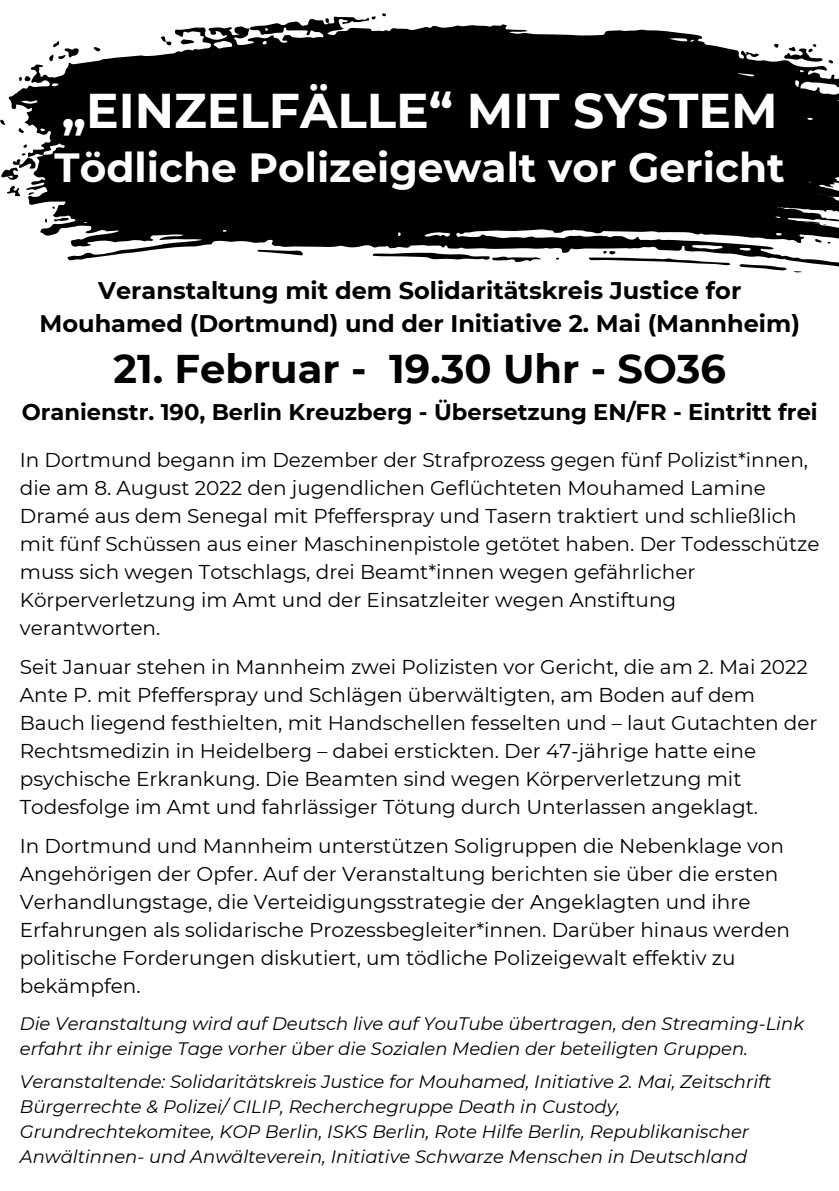
<style>
.page{position:relative;width:839px;height:1191px;background:#fff}
.page>*{position:absolute;margin:0;border:0;box-sizing:border-box;transform-origin:0 0}
.t1{font:700 48.6px "Montserrat";color:#fff}
.t2{font:700 40.6px "Montserrat";color:#fff}
.t3{font:700 40px "Montserrat";color:#000}
.t4{font:700 24px/33.6px "Montserrat";color:#000;text-align:center}
.t5{font:700 22.6px "Montserrat";color:#000}
.t6{font:20px/28px "Montserrat";color:#000}
.t7{font:italic 18px/25px "Montserrat";color:#000}
</style>
<div class="page">
<svg style="left:8px;top:16px;width:830px;height:254px;fill:#000"></svg>
<svg style="left:372px;top:253px;width:169px;height:9px"></svg>
<svg style="left:739px;top:264px;width:47px;height:7px"></svg>
<svg style="left:257px;top:249px;width:46px;height:6px"></svg>
<svg style="left:180px;top:39px;width:14px;height:5px"></svg>
<svg style="left:7px;top:186px;width:14px;height:10px"></svg>
<svg style="left:54px;top:218px;width:15px;height:3px"></svg>
<svg style="left:746px;top:51px;width:12px;height:7px"></svg>
<svg style="left:815px;top:239px;width:6px;height:4px"></svg>
<svg style="left:94px;top:47px;width:6px;height:4px"></svg>
<svg style="left:18px;top:128px;width:6px;height:6px"></svg>
<svg style="left:49px;top:41px;width:30px;height:20px"></svg>
<svg style="left:0;top:120px;width:5px;height:5px"></svg>
<svg style="left:793px;top:271px;width:9px;height:2px"></svg>
<svg style="left:161px;top:36px;width:10px;height:10px"></svg>
<svg style="left:325px;top:18px;width:4px;height:6px"></svg>
<svg style="left:774px;top:44px;width:4px;height:4px"></svg>
<svg style="left:828px;top:60px;width:5px;height:4px"></svg>
<svg style="left:371px;top:16px;width:5px;height:4px"></svg>
<svg style="left:29px;top:192px;width:5px;height:3px"></svg>
<svg style="left:784px;top:44px;width:38px;height:18px"></svg>
<svg style="left:19px;top:76px;width:12px;height:5px"></svg>
<svg style="left:1px;top:144px;width:35px;height:36px"></svg>
<svg style="left:589px;top:251px;width:141px;height:14px"></svg>
<svg style="left:382px;top:13px;width:4px;height:3px"></svg>
<div style="left:398px;top:110px;width:441px;height:115px;background:#000"></div>
<h3 class="t1" style="left:62px;top:80px;width:717px">„EINZELFÄLLE“ MIT SYSTEM</h3>
<h3 class="t2" style="left:55px;top:142px;width:731px">Tödliche Polizeigewalt vor Gericht</h3>
<p class="t4" style="left:40px;top:273px;width:762px">Veranstaltung mit dem Solidaritätskreis Justice for<br>Mouhamed (Dortmund) und der Initiative 2. Mai (Mannheim)</p>
<p class="t3" style="left:113px;top:344px;width:614px">21. Februar - 19.30 Uhr - SO36</p>
<p class="t5" style="left:22px;top:398px;width:797px">Oranienstr. 190, Berlin Kreuzberg - Übersetzung EN/FR - Eintritt frei</p>
<h1 class="t6" style="left:20px;top:446px;width:801px">In Dortmund begann im Dezember der Strafprozess gegen fünf Polizist*innen, die am 8. August 2022 den jugendlichen Geflüchteten Mouhamed Lamine Dramé aus dem Senegal mit Pfefferspray und Tasern traktiert und schließlich mit fünf Schüssen aus einer Maschinenpistole getötet haben. Der Todesschütze muss sich wegen Totschlags, drei Beamt*innen wegen gefährlicher Körperverletzung im Amt und der Einsatzleiter wegen Anstiftung verantworten.</h1>
<p class="t6" style="left:20px;top:653px;width:799px">Seit Januar stehen in Mannheim zwei Polizisten vor Gericht, die am 2. Mai 2022<br>Ante P. mit Pfefferspray und Schlägen überwältigten, am Boden auf dem Bauch liegend festhielten, mit Handschellen fesselten und – laut Gutachten der Rechtsmedizin in Heidelberg – dabei erstickten. Der 47-jährige hatte eine psychische Erkrankung. Die Beamten sind wegen Körperverletzung mit Todesfolge im Amt und fahrlässiger Tötung durch Unterlassen angeklagt.</p>
<p class="t6" style="left:20px;top:832px;width:771px">In Dortmund und Mannheim unterstützen Soligruppen die Nebenklage von Angehörigen der Opfer. Auf der Veranstaltung berichten sie über die ersten Verhandlungstage, die Verteidigungsstrategie der Angeklagten und ihre Erfahrungen als solidarische Prozessbegleiter*innen. Darüber hinaus werden politische Forderungen diskutiert, um tödliche Polizeigewalt effektiv zu bekämpfen.</p>
<h2 class="t7" style="left:20px;top:1011px;width:785px">Die Veranstaltung wird auf Deutsch live auf YouTube übertragen, den Streaming-Link erfahrt ihr einige Tage vorher über die Sozialen Medien der beteiligten Gruppen.</h2>
<h3 class="t7" style="left:20px;top:1069px;width:753px">Veranstaltende: Solidaritätskreis Justice for Mouhamed, Initiative 2. Mai, Zeitschrift Bürgerrechte &amp; Polizei/ CILIP, Recherchegruppe Death in Custody, Grundrechtekomitee, KOP Berlin, ISKS Berlin, Rote Hilfe Berlin, Republikanischer Anwältinnen- und Anwälteverein, Initiative Schwarze Menschen in Deutschland</h3>
</div>
